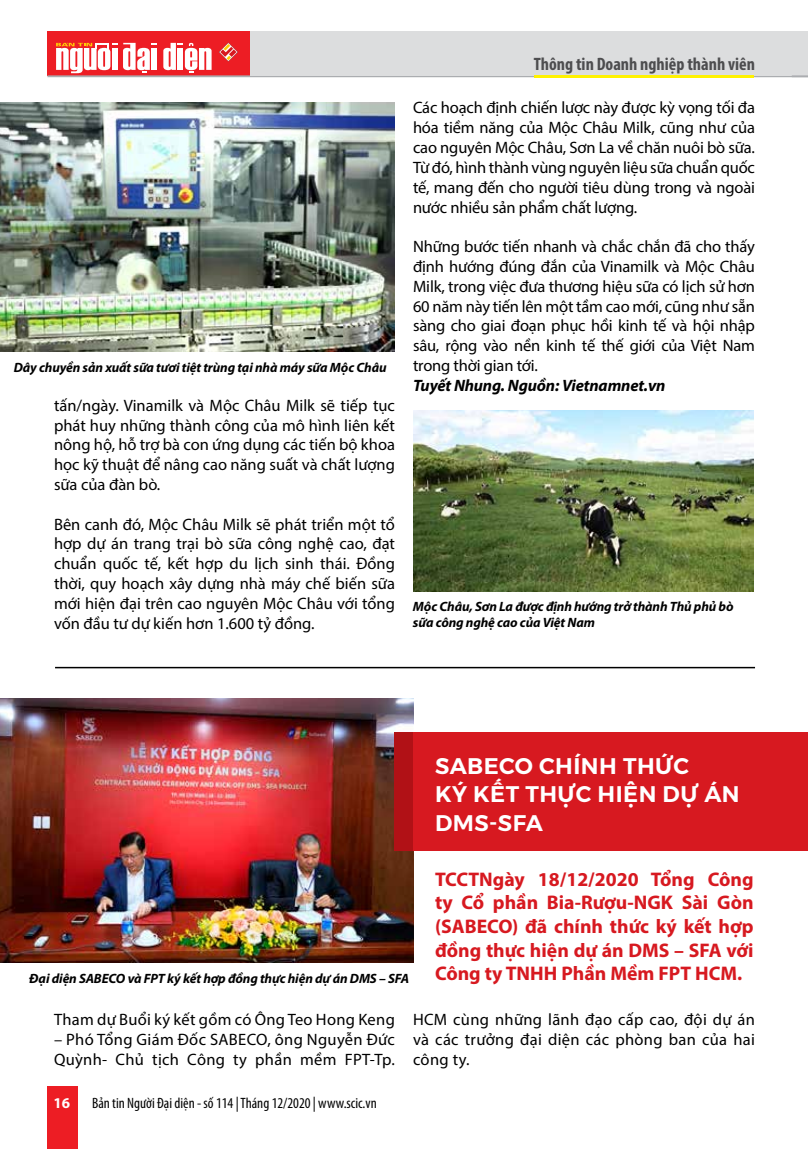
<style>
.page{position:relative;width:808px;height:1149px;background:#fff}
.page>*{position:absolute;margin:0;border:0;box-sizing:border-box;transform-origin:0 0}
.t1{font:600 22.5px/28.5px "Montserrat";letter-spacing:.02em;color:#fff}
.t2{font:700 19.8px/23.7px "Myriad Pro";color:#d71920;text-align:justify}
.t3{font:700 condensed 18px "Myriad Pro";color:#4d4d4f}
.t4{font:16.5px/19.8px "Myriad Pro";color:#000;text-align:justify}
.t5{font:16.5px/19.8px "Myriad Pro";letter-spacing:.02em;color:#000}
.t6{font:italic 700 16.5px "Myriad Pro";letter-spacing:-.01em;color:#000}
.t7{font:condensed 15px "Myriad Pro";color:#000}
.t8{font:700 15px "Myriad Pro";color:#fff}
.t9{font:italic 700 13.5px/16.2px "Myriad Pro";letter-spacing:-.01em;color:#000}
</style>
<div class="page">
<img style="left:0;top:698px;width:413px;height:264px">
<div style="left:395px;top:731px;width:413px;height:119px;background:#d71920"></div>
<div style="left:395px;top:731px;width:18px;height:119px;background:#b11116"></div>
<img style="left:0;top:102px;width:395px;height:249px">
<img style="left:413px;top:410px;width:340px;height:181px">
<hr style="left:55px;top:666px;width:700px;height:2px;background:#000">
<div style="left:47px;top:31px;width:203px;height:44px;background:#ed1d24"></div>
<div style="left:250px;top:31px;width:558px;height:44px;background:#dcddde"></div>
<svg style="left:47px;top:42px;width:761px;height:35px"></svg>
<div style="left:47px;top:1085px;width:30px;height:63px;background:#ed1d24"></div>
<hr style="left:534px;top:75px;width:220px;height:2px;background:#fff200">
<p class="t9" style="left:14px;top:359px;width:374px">Dây chuyền sản xuất sữa tươi tiệt trùng tại nhà máy sữa Mộc Châu</p>
<p class="t4" style="left:54px;top:395px;width:342px">tấn/ngày. Vinamilk và Mộc Châu Milk sẽ tiếp tục phát huy những thành công của mô hình liên kết nông hộ, hỗ trợ bà con ứng dụng các tiến bộ khoa học kỹ thuật để nâng cao năng suất và chất lượng sữa của đàn bò.</p>
<p class="t4" style="left:54px;top:514px;width:342px">Bên canh đó, Mộc Châu Milk sẽ phát triển một tổ hợp dự án trang trại bò sữa công nghệ cao, đạt chuẩn quốc tế, kết hợp du lịch sinh thái. Đồng thời, quy hoạch xây dựng nhà máy chế biến sữa mới hiện đại trên cao nguyên Mộc Châu với tổng vốn đầu tư dự kiến hơn 1.600 tỷ đồng.</p>
<p class="t3" style="left:534px;top:52px;width:223px">Thông tin Doanh nghiệp thành viên</p>
<p class="t4" style="left:413px;top:98px;width:344px">Các hoạch định chiến lược này được kỳ vọng tối đa hóa tiềm năng của Mộc Châu Milk, cũng như của cao nguyên Mộc Châu, Sơn La về chăn nuôi bò sữa.<br>Từ đó, hình thành vùng nguyên liệu sữa chuẩn quốc tế, mang đến cho người tiêu dùng trong và ngoài nước nhiều sản phẩm chất lượng.</p>
<p class="t4" style="left:413px;top:236px;width:344px">Những bước tiến nhanh và chắc chắn đã cho thấy định hướng đúng đắn của Vinamilk và Mộc Châu Milk, trong việc đưa thương hiệu sữa có lịch sử hơn 60 năm này tiến lên một tầm cao mới, cũng như sẵn sàng cho giai đoạn phục hồi kinh tế và hội nhập sâu, rộng vào nền kinh tế thế giới của Việt Nam trong thời gian tới.</p>
<p class="t6" style="left:413px;top:374px;width:254px">Tuyết Nhung. Nguồn: Vietnamnet.vn</p>
<p class="t9" style="left:413px;top:597px;width:322px">Mộc Châu, Sơn La được định hướng trở thành Thủ phủ bò sữa công nghệ cao của Việt Nam</p>
<p class="t9" style="left:29px;top:969px;width:381px">Đại diện SABECO và FPT ký kết hợp đồng thực hiện dự án DMS – SFA</p>
<h1 class="t1" style="left:435px;top:751px;width:306px">SABECO CHÍNH THỨC<br>KÝ KẾT THỰC HIỆN DỰ ÁN<br>DMS-SFA</h1>
<p class="t2" style="left:435px;top:866px;width:320px">TCCTNgày 18/12/2020 Tổng Công ty Cổ phần Bia-Rượu-NGK Sài Gòn (SABECO) đã chính thức ký kết hợp đồng thực hiện dự án DMS – SFA với Công ty TNHH Phần Mềm FPT HCM.</p>
<p class="t5" style="left:54px;top:1009px;width:342px">Tham dự Buổi ký kết gồm có Ông Teo Hong Keng</p>
<p class="t5" style="left:54px;top:1028px;width:342px">– Phó Tổng Giám Đốc SABECO, ông Nguyễn Đức<br>Quỳnh- Chủ tịch Công ty phần mềm FPT-Tp.</p>
<p class="t8" style="left:54px;top:1092px;width:18px">16</p>
<p class="t7" style="left:92px;top:1093px;width:286px">Bản tin Người Đại diện - số 114 | Tháng 12/2020 | www.scic.vn</p>
<p class="t4" style="left:413px;top:1009px;width:343px">HCM cùng những lãnh đạo cấp cao, đội dự án và các trưởng đại diện các phòng ban của hai công ty.</p>
</div>
